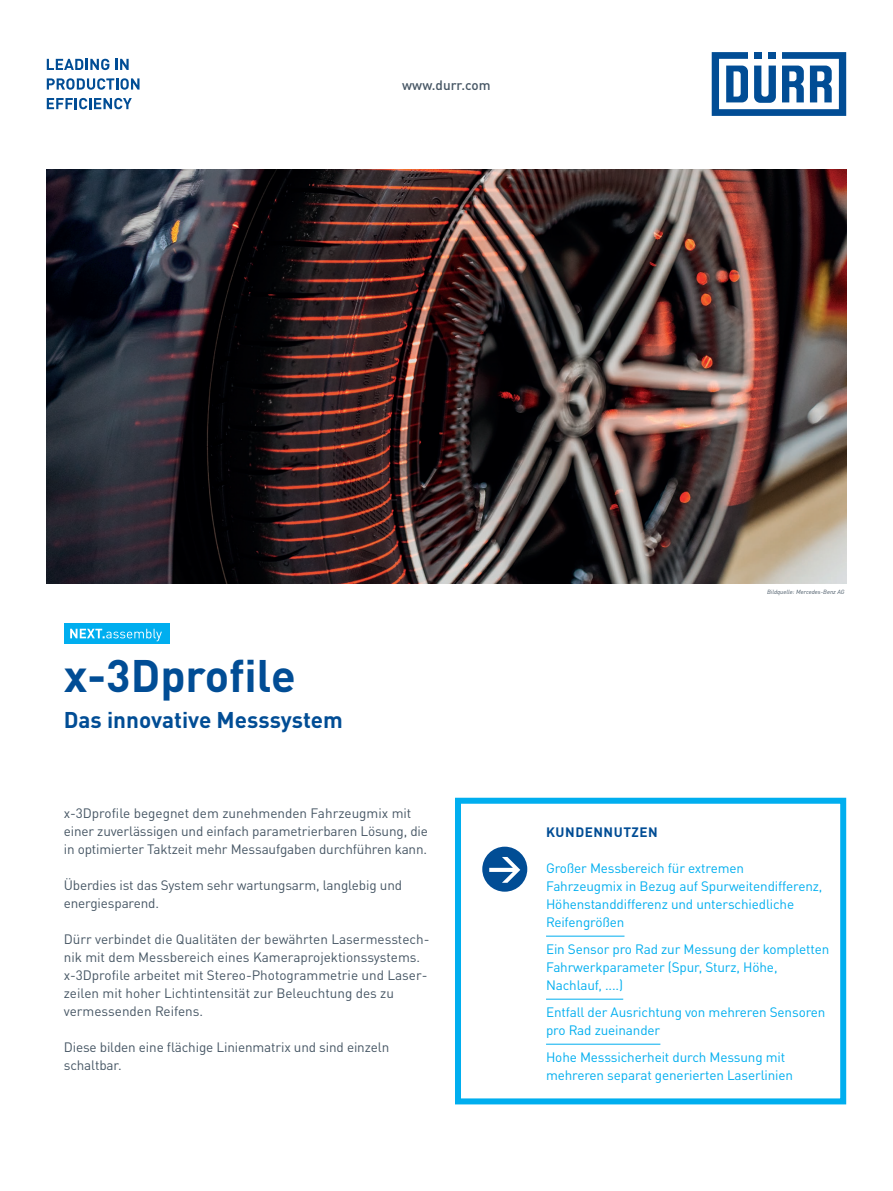
<style>
.page{position:relative;width:893px;height:1191px;background:#fff}
.page>*{position:absolute;margin:0;border:0;box-sizing:border-box;transform-origin:0 0}
.t1{font:700 45px "DIN Pro";color:#014d95}
.t2{font:700 22.5px "DIN Pro";color:#014d95}
.t3{font:13.5px/18px "DIN Pro";letter-spacing:-.01em;color:#465664}
.t4{font:13.5px/18px "DIN Pro";letter-spacing:-.01em;color:#00aeef}
.t5{font:700 13.5px "DIN Pro";letter-spacing:.04em;color:#014d95}
.t6{font:500 13.5px "DIN Pro";color:#465664}
.t7{font:italic 6px "DIN Pro";color:#465664}
</style>
<div class="page">
<hr style="left:546px;top:936px;width:78px;height:1px;background:#00aeef">
<hr style="left:546px;top:999px;width:77px;height:1px;background:#00aeef">
<hr style="left:546px;top:1044px;width:114px;height:1px;background:#00aeef">
<div style="left:455px;top:797px;width:391px;height:307px;border:6px solid #00aeef"></div>
<div style="left:482px;top:846px;width:45px;height:45px;background:#014d95;border-radius:50%"></div>
<svg style="left:489px;top:857px;width:31px;height:25px"></svg>
<img style="left:47px;top:169px;width:799px;height:415px">
<svg style="left:712px;top:52px;width:134px;height:64px"></svg>
<svg style="left:47px;top:59px;width:62px;height:11px"></svg>
<svg style="left:115px;top:59px;width:14px;height:11px"></svg>
<svg style="left:47px;top:78px;width:92px;height:12px"></svg>
<svg style="left:47px;top:98px;width:85px;height:11px"></svg>
<div style="left:64px;top:622px;width:106px;height:21px;background:#00aeef"></div>
<svg style="left:70px;top:629px;width:92px;height:12px"></svg>
<p class="t6" style="left:402px;top:75px;width:90px">www.durr.com</p>
<h1 class="t1" style="left:64px;top:640px;width:234px">x-3Dprofile</h1>
<h2 class="t2" style="left:64px;top:702px;width:281px">Das innovative Messsystem</h2>
<p class="t3" style="left:64px;top:802px;width:366px">x-3Dprofile begegnet dem zunehmenden Fahrzeugmix mit einer zuverlässigen und einfach parametrierbaren Lösung, die in optimierter Taktzeit mehr Messaufgaben durchführen kann.</p>
<p class="t3" style="left:64px;top:874px;width:340px">Überdies ist das System sehr wartungsarm, langlebig und energiesparend.</p>
<p class="t3" style="left:64px;top:928px;width:367px">Dürr verbindet die Qualitäten der bewährten Lasermesstech&shy;nik mit dem Messbereich eines Kameraprojektionssystems. x-3Dprofile arbeitet mit Stereo-Photogrammetrie und Laser‑ zeilen mit hoher Lichtintensität zur Beleuchtung des zu vermessenden Reifens.</p>
<p class="t3" style="left:64px;top:1036px;width:327px">Diese bilden eine flächige Linienmatrix und sind einzeln schaltbar.</p>
<p class="t7" style="left:767px;top:587px;width:79px">Bildquelle: Mercedes-Benz AG</p>
<p class="t5" style="left:546px;top:822px;width:113px">KUNDENNUTZEN</p>
<p class="t4" style="left:546px;top:858px;width:278px">Großer Messbereich für extremen Fahrzeugmix in Bezug auf Spurweitendifferenz, Höhenstanddifferenz und unterschiedliche Reifengrößen</p>
<p class="t4" style="left:546px;top:939px;width:285px">Ein Sensor pro Rad zur Messung der kompletten<br>Fahrwerkparameter (Spur, Sturz, Höhe,<br>Nachlauf, ....)</p>
<p class="t4" style="left:546px;top:1002px;width:281px">Entfall der Ausrichtung von mehreren Sensoren pro Rad zueinander</p>
<p class="t4" style="left:546px;top:1047px;width:249px">Hohe Messsicherheit durch Messung mit mehreren separat generierten Laserlinien</p>
</div>
